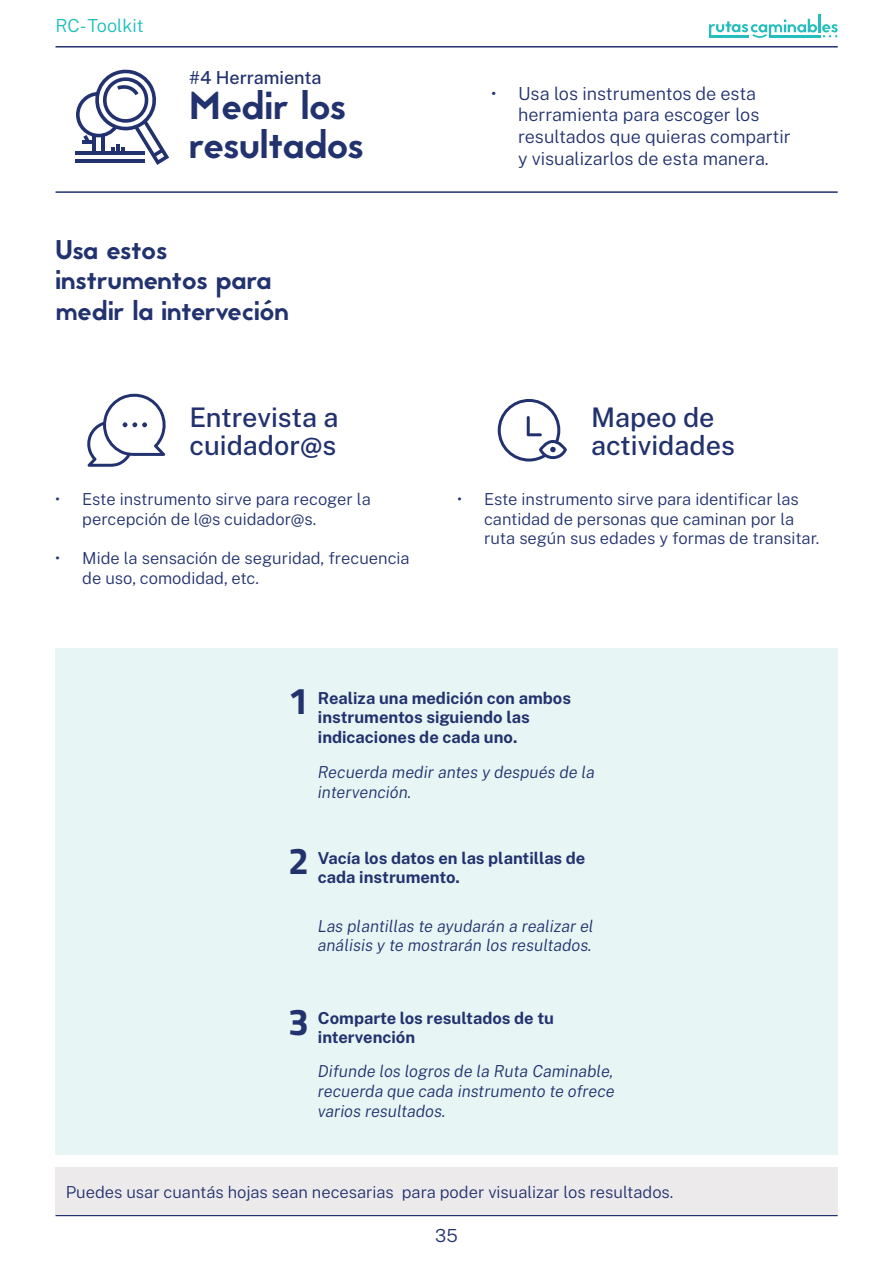
<style>
.page{position:relative;width:893px;height:1263px;background:#fff}
.page>*{position:absolute;margin:0;border:0;box-sizing:border-box;transform-origin:0 0}
.t1{font:39px/39px "Jaapokki";color:#22326f}
.t2{font:700 37.5px "Titillium Web";color:#22326f}
.t3{font:27px/30.6px "Jaapokki";color:#22326f}
.t4{font:500 27px/27.6px "Public Sans";color:#22326f}
.t5{font:300 18px/21.6px "Public Sans";color:#22326f}
.t6{font:500 18px "Public Sans";color:#22326f}
.t7{font:300 18px "Public Sans";color:#1dbeba}
.t8{font:300 16.5px/19.8px "Public Sans";color:#22326f}
.t9{font:italic 300 16.5px/19.8px "Public Sans";color:#22326f}
.t10{font:700 16.5px/19.8px "Public Sans";color:#22326f}
</style>
<div class="page">
<hr style="left:56px;top:46px;width:782px;height:2px;background:#22326f">
<hr style="left:56px;top:191px;width:782px;height:2px;background:#22326f">
<hr style="left:818px;top:14px;width:3px;height:18px;background:#24bfbc">
<svg style="left:709px;top:19px;width:129px;height:19px"></svg>
<svg style="left:76px;top:69px;width:93px;height:96px"></svg>
<hr style="left:56px;top:1215px;width:782px;height:1px;background:#22326f">
<div style="left:56px;top:648px;width:782px;height:506px;background:#e7f5f4"></div>
<div style="left:55px;top:1167px;width:783px;height:48px;background:#edeaeb"></div>
<svg style="left:498px;top:399px;width:69px;height:62px"></svg>
<svg style="left:87px;top:393px;width:79px;height:74px"></svg>
<p class="t7" style="left:56px;top:12px;width:90px">RC- Toolkit</p>
<p class="t6" style="left:189px;top:64px;width:134px">#4 Herramienta</p>
<h1 class="t1" style="left:189px;top:86px;width:176px">Medir los resultados</h1>
<h3 class="t3" style="left:56px;top:235px;width:235px">Usa estos instrumentos para medir la interveción</h3>
<p class="t5" style="left:518px;top:81px;width:274px;text-indent:-27px">• Usa los instrumentos de esta herramienta para escoger los resultados que quieras compartir y visualizarlos de esta manera.</p>
<h3 class="t4" style="left:189px;top:402px;width:151px">Entrevista a cuidador@s</h3>
<h3 class="t4" style="left:591px;top:402px;width:145px">Mapeo de actividades</h3>
<p class="t8" style="left:82px;top:488px;width:290px;text-indent:-27px">• Este instrumento sirve para recoger la percepción de l@s cuidador@s.</p>
<p class="t8" style="left:82px;top:547px;width:329px;text-indent:-27px">• Mide la sensación de seguridad, frecuencia de uso, comodidad, etc.</p>
<p class="t8" style="left:484px;top:488px;width:337px;text-indent:-27px">• Este instrumento sirve para identificar las cantidad de personas que caminan por la ruta según sus edades y formas de transitar.</p>
<h2 class="t2" style="left:288px;top:673px;width:22px">1</h2>
<p class="t10" style="left:318px;top:686px;width:255px">Realiza una medición con ambos instrumentos siguiendo las indicaciones de cada uno.</p>
<p class="t9" style="left:318px;top:761px;width:279px">Recuerda medir antes y después de la intervención.</p>
<h2 class="t2" style="left:288px;top:833px;width:22px">2</h2>
<p class="t10" style="left:318px;top:846px;width:269px">Vacía los datos en las plantillas de cada instrumento.</p>
<p class="t9" style="left:318px;top:915px;width:277px">Las plantillas te ayudarán a realizar el análisis y te mostrarán los resultados.</p>
<h2 class="t2" style="left:288px;top:993px;width:22px">3</h2>
<p class="t10" style="left:318px;top:1006px;width:238px">Comparte los resultados de tu intervención</p>
<p class="t9" style="left:318px;top:1061px;width:298px;text-align:justify">Difunde los logros de la Ruta Caminable, recuerda que cada instrumento te ofrece varios resultados.</p>
<p class="t8" style="left:66px;top:1181px;width:609px">Puedes usar cuantás hojas sean necesarias para poder visualizar los resultados.</p>
<p class="t5" style="left:435px;top:1223px;width:24px">35</p>
</div>
